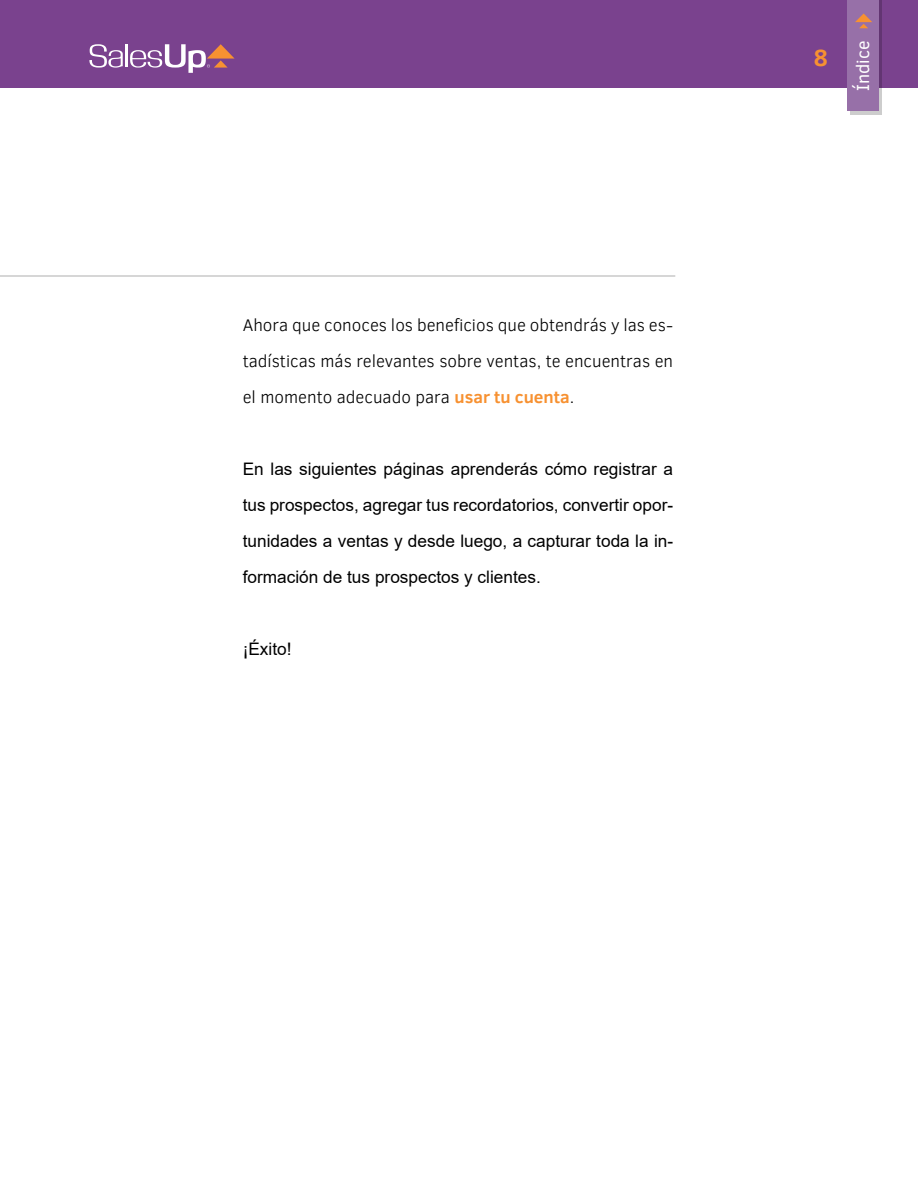
<style>
.page{position:relative;width:918px;height:1188px;background:#fff}
.page>*{position:absolute;margin:0;border:0;box-sizing:border-box;transform-origin:0 0}
.t1{font:700 24px "Clear Sans";color:#f79131}
.t2{font:18px "Clear Sans";color:#fff}
.t3{font:17.25px/36px "Arial";color:#000;text-align:justify}
.t4{font:300 17.25px/36px "Clear Sans";color:#000;text-align:justify}
.s1{font-weight:700;color:#f79131}
</style>
<div class="page">
<div style="left:0;top:0;width:918px;height:88px;background:#7a428e"></div>
<svg style="left:89px;top:44px;width:34px;height:24px"></svg>
<hr style="left:126px;top:44px;width:2px;height:23px;background:#fff">
<svg style="left:130px;top:44px;width:105px;height:29px"></svg>
<svg style="left:850px;top:0;width:32px;height:115px"></svg>
<div style="left:848px;top:0;width:31px;height:111px;background:#9770a8"></div>
<svg style="left:855px;top:13px;width:17px;height:15px"></svg>
<hr style="left:0;top:275px;width:675px;height:2px;background:#c9c9c9">
<p class="t4" style="left:243px;top:307px;width:432px">Ahora que conoces los beneficios que obtendrás y las es&shy;tadísticas más relevantes sobre ventas, te encuentras en el momento adecuado para <span class="s1">usar tu cuenta</span>.</p>
<p class="t3" style="left:243px;top:450px;width:432px">En las siguientes páginas aprenderás cómo registrar a tus prospectos, agregar tus recordatorios, convertir opor&shy;tunidades a ventas y desde luego, a capturar toda la in&shy;formación de tus prospectos y clientes.</p>
<p class="t3" style="left:243px;top:631px;width:50px">¡Éxito!</p>
<h1 class="t1" style="left:814px;top:40px;width:16px">8</h1>
<p class="t2" style="left:851px;top:91px;width:52px;rotate:-90deg">Índice</p>
</div>
